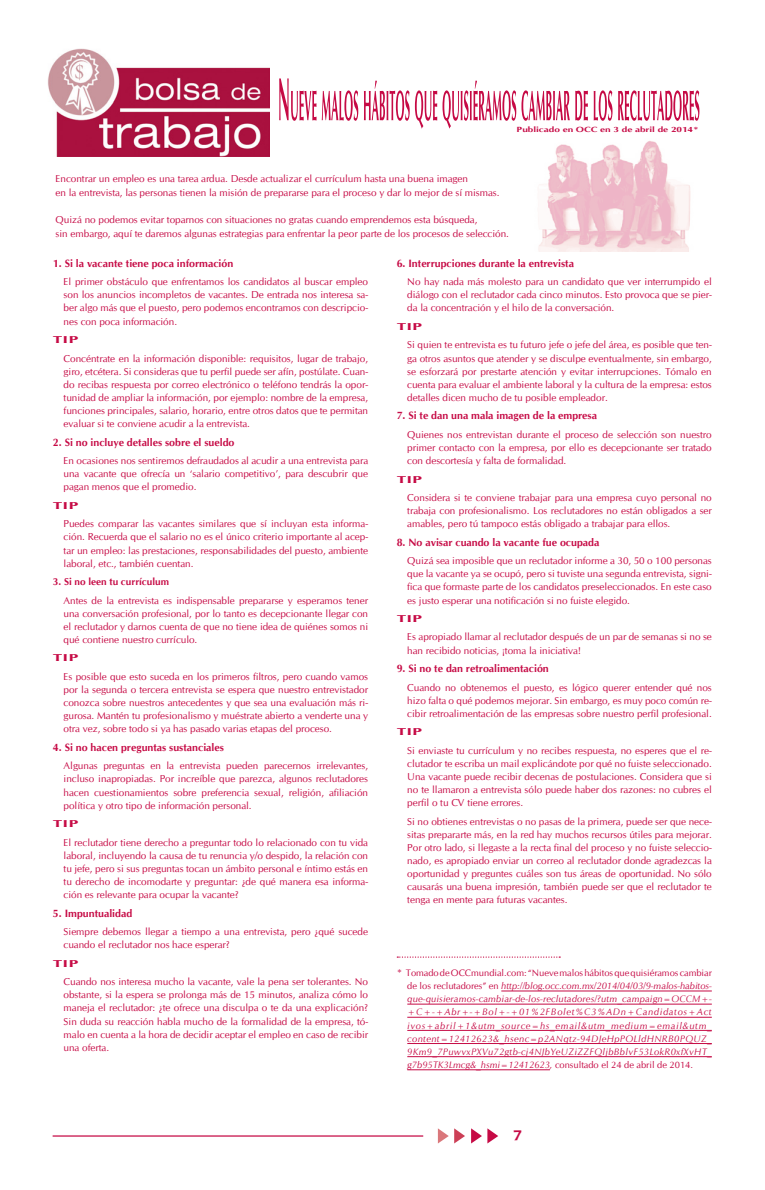
<style>
.page{position:relative;width:765px;height:1190px;background:#fff}
.page>*{position:absolute;margin:0;border:0;box-sizing:border-box;transform-origin:0 0}
.t1{font:700 15px "Teen";color:#c60a45}
.t2{font:700 10.62px "CG Omega";color:#c60a45}
.t3{font:10px/13.1px "CG Omega";color:#c60a45;text-align:justify}
.t4{font:700 10px "CG Omega";color:#c60a45;scale:1.75 1}
.t5{font:700 10px "CG Omega";color:#c60a45}
.t6{font:italic 9.38px/13.1px "CG Omega";color:#c60a45;text-align:justify}
.t7{font:700 7.5px "CG Omega";color:#c60a45;scale:1.33 1}
.s1{font-style:normal;font-size:10px}
.s2{font-style:normal}
</style>
<div class="page">
<hr style="left:53px;top:1135px;width:370px;height:1px;background:#c60a45">
<svg style="left:471px;top:1128px;width:27px;height:15px"></svg>
<svg style="left:438px;top:1128px;width:27px;height:15px"></svg>
<img style="left:538px;top:141px;width:153px;height:110px">
<img style="left:48px;top:48px;width:222px;height:109px">
<hr style="left:501px;top:990px;width:211px;height:1px;background:#c60a45">
<hr style="left:407px;top:1003px;width:305px;height:1px;background:#c60a45">
<hr style="left:407px;top:1016px;width:305px;height:1px;background:#c60a45">
<hr style="left:407px;top:1029px;width:305px;height:1px;background:#c60a45">
<hr style="left:407px;top:1043px;width:305px;height:1px;background:#c60a45">
<hr style="left:407px;top:1056px;width:305px;height:1px;background:#c60a45">
<hr style="left:407px;top:1069px;width:143px;height:1px;background:#c60a45">
<svg style="left:279px;top:78px;width:420px;height:51px"></svg>
<svg style="left:397px;top:956px;width:163px;height:1px"></svg>
<p class="t7" style="left:517px;top:124px;width:138px">Publicado en OCC en 3 de abril de 2014*</p>
<p class="t3" style="left:56px;top:172px;width:445px;line-height:13.8px">Encontrar un empleo es una tarea ardua. Desde actualizar el currículum hasta una buena imagen<br>en la entrevista, las personas tienen la misión de prepararse para el proceso y dar lo mejor de sí mismas.</p>
<p class="t3" style="left:56px;top:213px;width:455px;line-height:13.8px">Quizá no podemos evitar toparnos con situaciones no gratas cuando emprendemos esta búsqueda,<br>sin embargo, aquí te daremos algunas estrategias para enfrentar la peor parte de los procesos de selección.</p>
<p class="t2" style="left:53px;top:256px;width:182px">1. Si la vacante tiene poca información</p>
<p class="t3" style="left:64px;top:275px;width:306px">El primer obstáculo que enfrentamos los candidatos al buscar empleo son los anuncios incompletos de vacantes. De entrada nos interesa sa&shy;ber algo más que el puesto, pero podemos encontramos con descripcio&shy;nes con poca información.</p>
<p class="t4" style="left:53px;top:333px;width:16px">TIP</p>
<p class="t3" style="left:64px;top:351px;width:306px">Concéntrate en la información disponible: requisitos, lugar de trabajo, giro, etcétera. Si consideras que tu perfil puede ser afín, postúlate. Cuan&shy;do recibas respuesta por correo electrónico o teléfono tendrás la opor&shy;tunidad de ampliar la información, por ejemplo: nombre de la empresa, funciones principales, salario, horario, entre otros datos que te permitan evaluar si te conviene acudir a la entrevista.</p>
<p class="t2" style="left:53px;top:435px;width:183px">2. Si no incluye detalles sobre el sueldo</p>
<p class="t3" style="left:64px;top:454px;width:306px">En ocasiones nos sentiremos defraudados al acudir a una entrevista para una vacante que ofrecía un ‘salario competitivo’, para descubrir que pagan menos que el promedio.</p>
<p class="t4" style="left:53px;top:499px;width:16px">TIP</p>
<p class="t3" style="left:64px;top:517px;width:306px">Puedes comparar las vacantes similares que sí incluyan esta informa&shy;ción. Recuerda que el salario no es el único criterio importante al acep&shy;tar un empleo: las prestaciones, responsabilidades del puesto, ambiente laboral, etc., también cuentan.</p>
<p class="t5" style="left:53px;top:575px;width:118px">3. Si no leen tu currículum</p>
<p class="t3" style="left:64px;top:593px;width:306px">Antes de la entrevista es indispensable prepararse y esperamos tener una conversación profesional, por lo tanto es decepcionante llegar con el reclutador y darnos cuenta de que no tiene idea de quiénes somos ni qué contiene nuestro currículo.</p>
<p class="t4" style="left:53px;top:651px;width:16px">TIP</p>
<p class="t3" style="left:64px;top:670px;width:306px">Es posible que esto suceda en los primeros filtros, pero cuando vamos por la segunda o tercera entrevista se espera que nuestro entrevistador conozca sobre nuestros antecedentes y que sea una evaluación más ri&shy;gurosa. Mantén tu profesionalismo y muéstrate abierto a venderte una y otra vez, sobre todo si ya has pasado varias etapas del proceso.</p>
<p class="t2" style="left:53px;top:740px;width:172px">4. Si no hacen preguntas sustanciales</p>
<p class="t3" style="left:64px;top:759px;width:306px">Algunas preguntas en la entrevista pueden parecernos irrelevantes, incluso inapropiadas. Por increíble que parezca, algunos reclutadores hacen cuestionamientos sobre preferencia sexual, religión, afiliación política y otro tipo de información personal.</p>
<p class="t4" style="left:53px;top:817px;width:16px">TIP</p>
<p class="t3" style="left:64px;top:835px;width:306px">El reclutador tiene derecho a preguntar todo lo relacionado con tu vida laboral, incluyendo la causa de tu renuncia y/o despido, la relación con tu jefe, pero si sus preguntas tocan un ámbito personal e íntimo estás en tu derecho de incomodarte y preguntar: ¿de qué manera esa informa&shy;ción es relevante para ocupar la vacante?</p>
<p class="t2" style="left:53px;top:906px;width:81px">5. Impuntualidad</p>
<p class="t3" style="left:64px;top:925px;width:306px">Siempre debemos llegar a tiempo a una entrevista, pero ¿qué sucede cuando el reclutador nos hace esperar?</p>
<p class="t4" style="left:53px;top:956px;width:16px">TIP</p>
<p class="t3" style="left:64px;top:975px;width:306px">Cuando nos interesa mucho la vacante, vale la pena ser tolerantes. No obstante, si la espera se prolonga más de 15 minutos, analiza cómo lo maneja el reclutador: ¿te ofrece una disculpa o te da una explicación?<br>Sin duda su reacción habla mucho de la formalidad de la empresa, tó&shy;malo en cuenta a la hora de decidir aceptar el empleo en caso de recibir una oferta.</p>
<p class="t2" style="left:397px;top:256px;width:179px">6. Interrupciones durante la entrevista</p>
<p class="t3" style="left:407px;top:275px;width:306px">No hay nada más molesto para un candidato que ver interrumpido el diálogo con el reclutador cada cinco minutos. Esto provoca que se pier&shy;da la concentración y el hilo de la conversación.</p>
<p class="t4" style="left:397px;top:320px;width:16px">TIP</p>
<p class="t3" style="left:407px;top:338px;width:306px">Si quien te entrevista es tu futuro jefe o jefe del área, es posible que ten&shy;ga otros asuntos que atender y se disculpe eventualmente, sin embargo, se esforzará por prestarte atención y evitar interrupciones. Tómalo en cuenta para evaluar el ambiente laboral y la cultura de la empresa: estos detalles dicen mucho de tu posible empleador.</p>
<p class="t2" style="left:397px;top:409px;width:202px">7. Si te dan una mala imagen de la empresa</p>
<p class="t3" style="left:407px;top:428px;width:306px">Quienes nos entrevistan durante el proceso de selección son nuestro primer contacto con la empresa, por ello es decepcionante ser tratado con descortesía y falta de formalidad.</p>
<p class="t4" style="left:397px;top:472px;width:16px">TIP</p>
<p class="t3" style="left:407px;top:491px;width:306px">Considera si te conviene trabajar para una empresa cuyo personal no trabaja con profesionalismo. Los reclutadores no están obligados a ser amables, pero tú tampoco estás obligado a trabajar para ellos.</p>
<p class="t2" style="left:397px;top:535px;width:204px">8. No avisar cuando la vacante fue ocupada</p>
<p class="t3" style="left:407px;top:554px;width:306px">Quizá sea imposible que un reclutador informe a 30, 50 o 100 personas que la vacante ya se ocupó, pero si tuviste una segunda entrevista, signi&shy;fica que formaste parte de los candidatos preseleccionados. En este caso es justo esperar una notificación si no fuiste elegido.</p>
<p class="t4" style="left:397px;top:612px;width:16px">TIP</p>
<p class="t3" style="left:407px;top:630px;width:306px">Es apropiado llamar al reclutador después de un par de semanas si no se han recibido noticias, ¡toma la iniciativa!</p>
<p class="t2" style="left:397px;top:661px;width:154px">9. Si no te dan retroalimentación</p>
<p class="t3" style="left:407px;top:680px;width:306px">Cuando no obtenemos el puesto, es lógico querer entender qué nos hizo falta o qué podemos mejorar. Sin embargo, es muy poco común re&shy;cibir retroalimentación de las empresas sobre nuestro perfil profesional.</p>
<p class="t4" style="left:397px;top:725px;width:16px">TIP</p>
<p class="t3" style="left:407px;top:743px;width:306px">Si enviaste tu currículum y no recibes respuesta, no esperes que el re&shy;clutador te escriba un mail explicándote por qué no fuiste seleccionado.<br>Una vacante puede recibir decenas de postulaciones. Considera que si no te llamaron a entrevista sólo puede haber dos razones: no cubres el perfil o tu CV tiene errores.</p>
<p class="t3" style="left:407px;top:814px;width:306px">Si no obtienes entrevistas o no pasas de la primera, puede ser que nece&shy;sitas prepararte más, en la red hay muchos recursos útiles para mejorar.<br>Por otro lado, si llegaste a la recta final del proceso y no fuiste seleccio&shy;nado, es apropiado enviar un correo al reclutador donde agradezcas la oportunidad y preguntes cuáles son tus áreas de oportunidad. No sólo causarás una buena impresión, también puede ser que el reclutador te tenga en mente para futuras vacantes.</p>
<p class="t6" style="left:407px;top:966px;width:306px;text-indent:-11px"><span class="s1">*</span> <span class="s2">Tomado de OCCmundial.com: “Nueve malos hábitos que quisiéramos cambiar de los reclutadores” en</span> http://blog.occ.com.mx/2014/04/03/9-malos-habitos&shy;que-quisieramos-cambiar-de-los-reclutadores/?utm_campaign=OCCM+- +C+-+Abr+-+Bol+-+01%2FBolet%C3%ADn+Candidatos+Act ivos+abril+1&amp;utm_source=hs_email&amp;utm_medium=email&amp;utm_ content=12412623&amp;_hsenc=p2ANqtz-94DJeHpPOLldHNRB0PQUZ_ 9Km9_7PuwvxPXVu72gtb-cj4NJbYeUZiZZFQljbBblvF53LokR0xfXvHT_ g7b95TK3Lmcg&amp;_hsmi=12412623, <span class="s2">consultado el 24 de abril de 2014.</span></p>
<h1 class="t1" style="left:514px;top:1126px;width:10px">7</h1>
</div>
